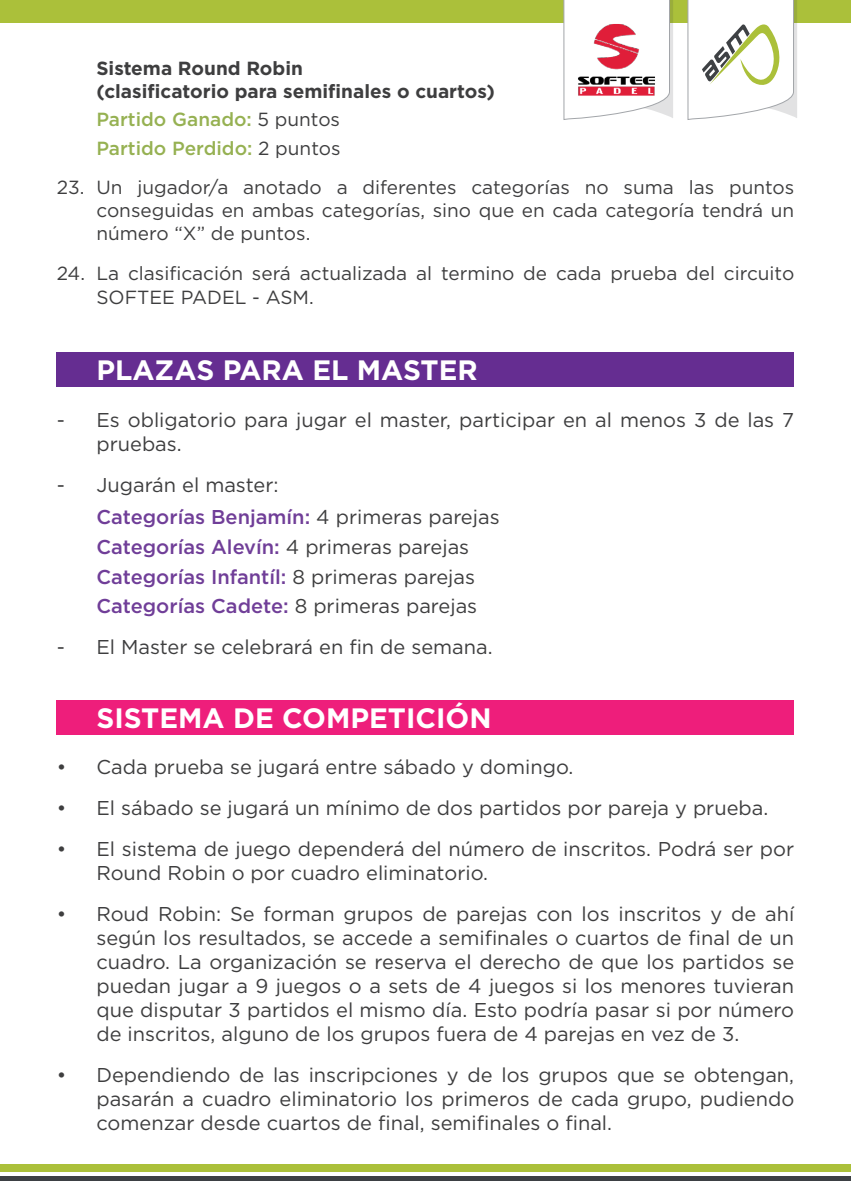
<style>
.page{position:relative;width:851px;height:1191px;background:#fff}
.page>*{position:absolute;margin:0;border:0;box-sizing:border-box;transform-origin:0 0}
.t1{font:700 28px "Gotham";color:#fff}
.t2{font:20px/24px "Gotham";color:#3e3e3f}
.t3{font:500 20px/29.6px "Gotham";color:#703e98}
.t4{font:19px/22.8px "Gotham";color:#3e3e3f;text-align:justify}
.t5{font:700 19px/22.8px "Gotham";color:#3e3e3f}
.t6{font:500 19px/28.4px "Gotham";color:#96b152}
.s1{font-weight:400;color:#3e3e3f}
.s2{font-weight:500;color:#703e98}
</style>
<div class="page">
<div style="left:0;top:0;width:850px;height:23px;background:#abc03a"></div>
<svg style="left:563px;top:0;width:110px;height:120px"></svg>
<svg style="left:687px;top:0;width:110px;height:120px"></svg>
<hr style="left:0;top:1176px;width:850px;height:4px;background:#3d4044">
<div style="left:0;top:1163px;width:850px;height:8px;background:#abc03a"></div>
<div style="left:57px;top:353px;width:737px;height:34px;background:#652d91"></div>
<div style="left:57px;top:700px;width:737px;height:34px;background:#ee1e7b"></div>
<p class="t5" style="left:96px;top:56px;width:400px">Sistema Round Robin<br>(clasificatorio para semifinales o cuartos)</p>
<p class="t6" style="left:96px;top:105px;width:245px">Partido Ganado: <span class="s1">5 puntos<br></span>Partido Perdido: <span class="s1">2 puntos</span></p>
<p class="t4" style="left:96px;top:176px;width:699px;text-indent:-40px">23. Un jugador/a anotado a diferentes categorías no suma las puntos conseguidas en ambas categorías, sino que en cada categoría tendrá un número “X” de puntos.</p>
<p class="t4" style="left:96px;top:261px;width:699px;line-height:24px;text-indent:-40px">24. La clasificación será actualizada al termino de cada prueba del circuito<br>SOFTEE PADEL - ASM.</p>
<h1 class="t1" style="left:96px;top:351px;width:383px">PLAZAS PARA EL MASTER</h1>
<p class="t2" style="left:96px;top:407px;width:699px;text-indent:-40px">- Es obligatorio para jugar el master, participar en al menos 3 de las 7 pruebas.</p>
<p class="t2" style="left:96px;top:468px;width:404px;line-height:32.4px;text-indent:-40px">- Jugarán el master:<br><span class="s2">Categorías Benjamín:</span> 4 primeras parejas</p>
<p class="t3" style="left:96px;top:532px;width:382px">Categorías Alevín: <span class="s1">4 primeras parejas<br></span>Categorías Infantíl: <span class="s1">8 primeras parejas<br></span>Categorías Cadete: <span class="s1">8 primeras parejas</span></p>
<p class="t2" style="left:57px;top:634px;width:437px">- El Master se celebrará en fin de semana.</p>
<h1 class="t1" style="left:96px;top:699px;width:396px">SISTEMA DE COMPETICIÓN</h1>
<p class="t2" style="left:57px;top:754px;width:518px">• Cada prueba se jugará entre sábado y domingo.</p>
<p class="t2" style="left:57px;top:795px;width:713px">• El sábado se jugará un mínimo de dos partidos por pareja y prueba.</p>
<p class="t2" style="left:96px;top:836px;width:699px;text-indent:-40px">• El sistema de juego dependerá del número de inscritos. Podrá ser por<br>Round Robin o por cuadro eliminatorio.</p>
<p class="t2" style="left:96px;top:901px;width:699px;text-align:justify;text-indent:-40px">• Roud Robin: Se forman grupos de parejas con los inscritos y de ahí según los resultados, se accede a semifinales o cuartos de final de un cuadro. La organización se reserva el derecho de que los partidos se puedan jugar a 9 juegos o a sets de 4 juegos si los menores tuvieran que disputar 3 partidos el mismo día. Esto podría pasar si por número de inscritos, alguno de los grupos fuera de 4 parejas en vez de 3.</p>
<p class="t2" style="left:96px;top:1062px;width:699px;text-align:justify;text-indent:-40px">• Dependiendo de las inscripciones y de los grupos que se obtengan, pasarán a cuadro eliminatorio los primeros de cada grupo, pudiendo comenzar desde cuartos de final, semifinales o final.</p>
</div>
